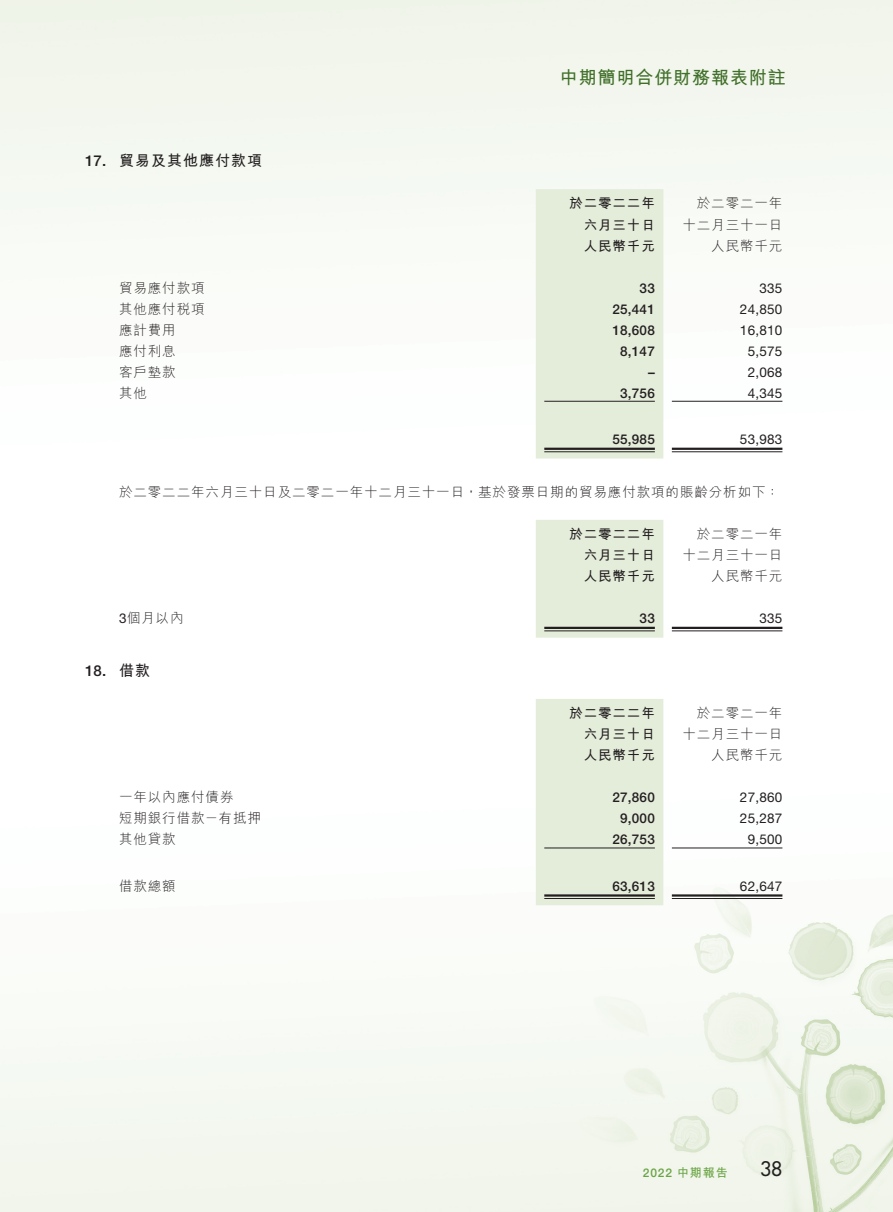
<style>
.page{position:relative;width:893px;height:1212px;background:#fff}
.page>*{position:absolute;margin:0;border:0;box-sizing:border-box;transform-origin:0 0}
.t1{font:500 19.5px "Futura Std";color:#231f20}
.t2{font:700 18px "M Hei HK";letter-spacing:.05em;color:#406f29}
.t3{font:700 15px "M Hei HK";letter-spacing:.07em;color:#231f20}
.t4{font:500 15px "Helvetica Neue LT Std";color:#231f20}
.t5{font:300 13.5px/21px "M Hei HK";letter-spacing:.07em;color:#231f20;text-align:right}
.t6{font:13.5px "Helvetica Neue LT Std";letter-spacing:.02em;color:#231f20}
.t7{font:500 13.5px "Helvetica Neue LT Std";letter-spacing:.02em;color:#231f20}
.t8{font:700 13.5px/21px "M Hei HK";letter-spacing:.07em;color:#231f20;text-align:right}
.t9{font:500 12px "Helvetica Neue LT Std";color:#69a442}
.s1{font-family:"Helvetica Neue LT Std";font-weight:400}
.s2{font-family:"M Hei HK";font-weight:700}
</style>
<div class="page">
<img style="left:0;top:0;width:893px;height:1212px">
<div style="left:536px;top:189px;width:127px;height:269px;background:#e4ecda"></div>
<hr style="left:544px;top:401px;width:111px;height:1px;background:#231f20">
<hr style="left:672px;top:401px;width:110px;height:1px;background:#231f20">
<hr style="left:544px;top:448px;width:111px;height:2px;background:#231f20">
<hr style="left:544px;top:451px;width:111px;height:1px;background:#231f20">
<hr style="left:672px;top:448px;width:110px;height:2px;background:#231f20">
<hr style="left:672px;top:451px;width:110px;height:1px;background:#231f20">
<div style="left:536px;top:520px;width:127px;height:118px;background:#e4ecda"></div>
<hr style="left:544px;top:627px;width:111px;height:2px;background:#231f20">
<hr style="left:544px;top:630px;width:111px;height:1px;background:#231f20">
<hr style="left:672px;top:627px;width:110px;height:2px;background:#231f20">
<hr style="left:672px;top:630px;width:110px;height:1px;background:#231f20">
<div style="left:536px;top:699px;width:127px;height:206px;background:#e4ecda"></div>
<hr style="left:544px;top:847px;width:111px;height:1px;background:#231f20">
<hr style="left:672px;top:847px;width:110px;height:1px;background:#231f20">
<hr style="left:544px;top:894px;width:111px;height:2px;background:#231f20">
<hr style="left:544px;top:898px;width:111px;height:1px;background:#231f20">
<hr style="left:672px;top:894px;width:110px;height:2px;background:#231f20">
<hr style="left:672px;top:898px;width:110px;height:1px;background:#231f20">
<h2 class="t2" style="left:560px;top:64px;width:227px">中期簡明合併財務報表附註</h2>
<p class="t4" style="left:85px;top:152px;width:23px">17.</p>
<p class="t4" style="left:85px;top:662px;width:23px">18.</p>
<p class="t3" style="left:119px;top:150px;width:145px">貿易及其他應付款項</p>
<p class="t8" style="left:569px;top:192px;width:87px">於二零二二年</p>
<p class="t5" style="left:697px;top:193px;width:87px">於二零二一年</p>
<p class="t8" style="left:584px;top:213px;width:73px">六月三十日</p>
<p class="t5" style="left:682px;top:214px;width:102px">十二月三十一日</p>
<p class="t8" style="left:584px;top:234px;width:73px">人民幣千元</p>
<p class="t5" style="left:711px;top:235px;width:73px">人民幣千元</p>
<p class="t5" style="left:119px;top:277px;width:87px">貿易應付款項</p>
<p class="t7" style="left:640px;top:280px;width:17px">33</p>
<p class="t6" style="left:759px;top:280px;width:25px">335</p>
<p class="t5" style="left:119px;top:298px;width:87px">其他應付稅項</p>
<p class="t7" style="left:612px;top:301px;width:44px">25,441</p>
<p class="t6" style="left:740px;top:301px;width:44px">24,850</p>
<p class="t5" style="left:119px;top:319px;width:58px">應計費用</p>
<p class="t7" style="left:612px;top:322px;width:44px">18,608</p>
<p class="t6" style="left:740px;top:322px;width:44px">16,810</p>
<p class="t5" style="left:119px;top:340px;width:58px">應付利息</p>
<p class="t7" style="left:620px;top:343px;width:36px">8,147</p>
<p class="t6" style="left:748px;top:343px;width:36px">5,575</p>
<p class="t5" style="left:119px;top:361px;width:58px">客戶墊款</p>
<p class="t7" style="left:648px;top:364px;width:8px">–</p>
<p class="t6" style="left:748px;top:364px;width:36px">2,068</p>
<p class="t5" style="left:119px;top:382px;width:29px">其他</p>
<p class="t7" style="left:620px;top:385px;width:36px">3,756</p>
<p class="t6" style="left:748px;top:385px;width:36px">4,345</p>
<p class="t7" style="left:612px;top:431px;width:44px">55,985</p>
<p class="t5" style="left:119px;top:481px;width:662px">於二零二二年六月三十日及二零二一年十二月三十一日，基於發票日期的貿易應付款項的賬齡分析如下：</p>
<p class="t5" style="left:697px;top:523px;width:87px">於二零二一年</p>
<p class="t6" style="left:740px;top:431px;width:44px">53,983</p>
<p class="t8" style="left:569px;top:522px;width:87px">於二零二二年</p>
<p class="t8" style="left:584px;top:543px;width:73px">六月三十日</p>
<p class="t5" style="left:682px;top:544px;width:102px">十二月三十一日</p>
<p class="t8" style="left:584px;top:564px;width:73px">人民幣千元</p>
<p class="t5" style="left:711px;top:565px;width:73px">人民幣千元</p>
<p class="t5" style="left:119px;top:607px;width:66px"><span class="s1">3</span>個月以內</p>
<p class="t3" style="left:119px;top:660px;width:33px">借款</p>
<p class="t7" style="left:640px;top:610px;width:17px">33</p>
<p class="t6" style="left:759px;top:610px;width:25px">335</p>
<p class="t8" style="left:569px;top:702px;width:87px">於二零二二年六月三十日</p>
<p class="t5" style="left:682px;top:702px;width:102px">於二零二一年十二月三十一日人民幣千元</p>
<p class="t8" style="left:584px;top:744px;width:73px">人民幣千元</p>
<p class="t5" style="left:119px;top:786px;width:116px">一年以內應付債券</p>
<p class="t7" style="left:612px;top:789px;width:44px">27,860</p>
<p class="t6" style="left:740px;top:789px;width:44px">27,860</p>
<p class="t5" style="left:119px;top:807px;width:143px">短期銀行借款－有抵押</p>
<p class="t7" style="left:620px;top:810px;width:36px">9,000</p>
<p class="t6" style="left:740px;top:810px;width:44px">25,287</p>
<p class="t5" style="left:119px;top:828px;width:58px">其他貸款</p>
<p class="t7" style="left:612px;top:831px;width:44px">26,753</p>
<p class="t6" style="left:748px;top:831px;width:36px">9,500</p>
<p class="t5" style="left:119px;top:875px;width:58px">借款總額</p>
<p class="t7" style="left:612px;top:878px;width:44px">63,613</p>
<p class="t6" style="left:740px;top:878px;width:44px">62,647</p>
<p class="t9" style="left:643px;top:1165px;width:86px">2022 <span class="s2">中期報告</span></p>
<h1 class="t1" style="left:760px;top:1157px;width:24px">38</h1>
</div>
